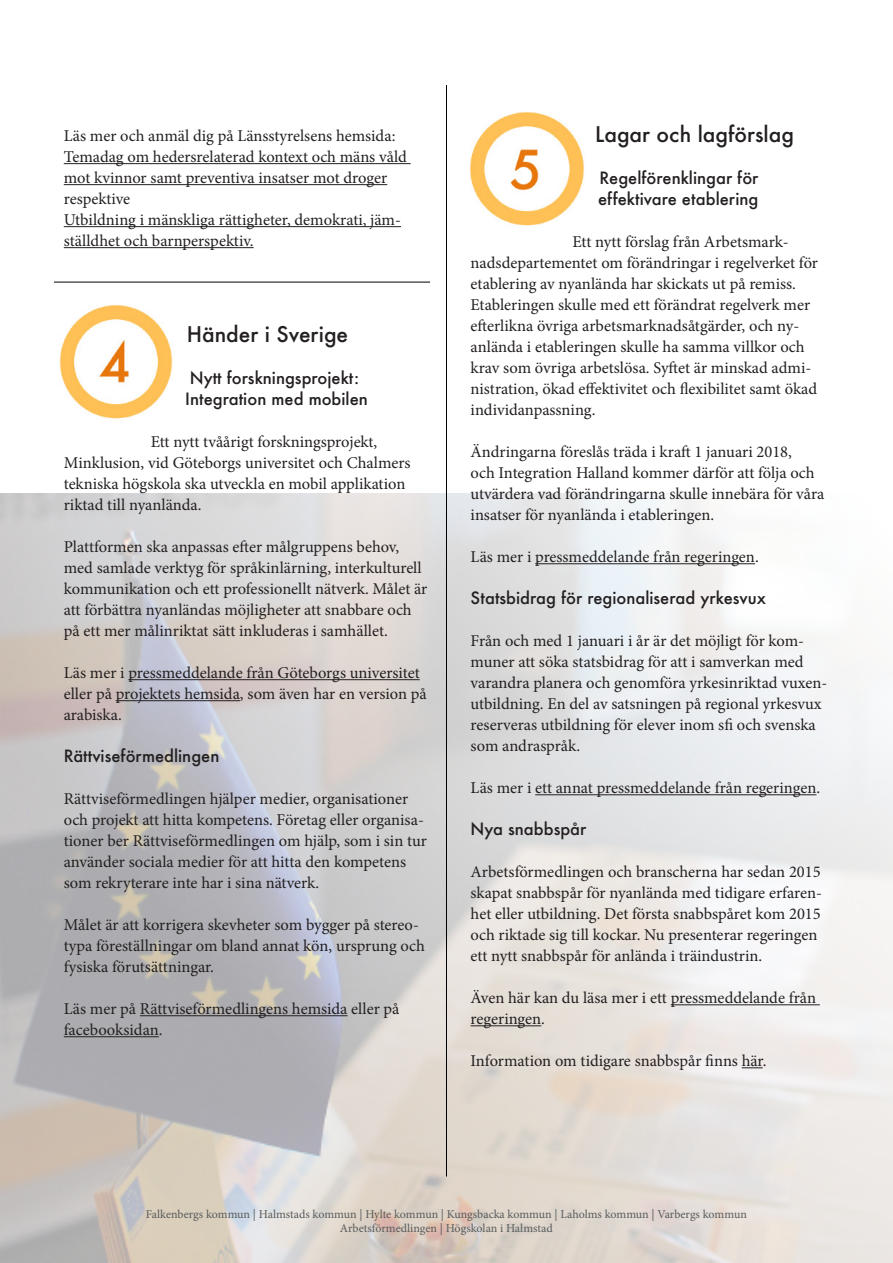
<style>
.page{position:relative;width:893px;height:1263px;background:#fff}
.page>*{position:absolute;margin:0;border:0;box-sizing:border-box;transform-origin:0 0}
.t1{font:500 21px "Futura";color:#231f20}
.t2{font:16.5px/21px "Minion Pro";color:#231f20}
.t3{font:500 16.5px "Futura";color:#231f20}
.t4{font:12px "Minion Pro";color:#585b5c}
</style>
<div class="page">
<img style="left:0;top:493px;width:893px;height:770px">
<hr style="left:64px;top:163px;width:347px;height:1px;background:#231f20">
<hr style="left:64px;top:184px;width:323px;height:1px;background:#231f20">
<hr style="left:64px;top:226px;width:337px;height:1px;background:#231f20">
<hr style="left:64px;top:247px;width:190px;height:1px;background:#231f20">
<hr style="left:128px;top:679px;width:292px;height:1px;background:#231f20">
<hr style="left:116px;top:700px;width:124px;height:1px;background:#231f20">
<hr style="left:140px;top:1015px;width:208px;height:1px;background:#231f20">
<hr style="left:64px;top:1036px;width:95px;height:1px;background:#231f20">
<hr style="left:446px;top:85px;width:1px;height:1091px;background:#000">
<hr style="left:535px;top:563px;width:220px;height:1px;background:#231f20">
<hr style="left:535px;top:794px;width:281px;height:1px;background:#231f20">
<hr style="left:671px;top:1004px;width:149px;height:1px;background:#231f20">
<hr style="left:471px;top:1025px;width:70px;height:1px;background:#231f20">
<svg style="left:742px;top:1067px;width:21px;height:1px"></svg>
<img style="left:465px;top:106px;width:123px;height:124px;border-radius:62px">
<img style="left:54px;top:299px;width:123px;height:123px;border-radius:62px">
<hr style="left:54px;top:282px;width:376px;height:1px;background:#000">
<p class="t2" style="left:64px;top:125px;width:333px">Läs mer och anmäl dig på Länsstyrelsens hemsida:</p>
<p class="t2" style="left:64px;top:146px;width:345px">Temadag om hedersrelaterad kontext och mäns våld mot kvinnor samt preventiva insatser mot droger</p>
<p class="t2" style="left:64px;top:188px;width:68px">respektive</p>
<p class="t2" style="left:64px;top:209px;width:339px">Utbildning i mänskliga rättigheter, demokrati, jäm&shy;ställdhet och barnperspektiv.</p>
<p class="t1" style="left:187px;top:320px;width:163px">Händer i Sverige</p>
<p class="t3" style="left:190px;top:367px;width:171px">Nytt forskningsprojekt:</p>
<p class="t3" style="left:185px;top:388px;width:184px">Integration med mobilen</p>
<p class="t2" style="left:64px;top:431px;width:348px;text-indent:87px">Ett nytt tvåårigt forskningsprojekt, Minklusion, vid Göteborgs universitet och Chalmers tekniska högskola ska utveckla en mobil applikation riktad till nyanlända.</p>
<p class="t2" style="left:64px;top:536px;width:365px">Plattformen ska anpassas efter målgruppens behov, med samlade verktyg för språkinlärning, interkulturell kommunikation och ett professionellt nätverk. Målet är att förbättra nyanländas möjligheter att snabbare och på ett mer målinriktat sätt inkluderas i samhället.</p>
<p class="t2" style="left:64px;top:662px;width:365px">Läs mer i pressmeddelande från Göteborgs universitet eller på projektets hemsida, som även har en version på arabiska.</p>
<p class="t3" style="left:64px;top:745px;width:157px">Rättviseförmedlingen</p>
<p class="t2" style="left:64px;top:788px;width:365px">Rättviseförmedlingen hjälper medier, organisationer och projekt att hitta kompetens. Företag eller organisa&shy;tioner ber Rättviseförmedlingen om hjälp, som i sin tur använder sociala medier för att hitta den kompetens som rekryterare inte har i sina nätverk.</p>
<p class="t2" style="left:64px;top:914px;width:363px">Målet är att korrigera skevheter som bygger på stereo&shy;typa föreställningar om bland annat kön, ursprung och fysiska förutsättningar.</p>
<p class="t2" style="left:64px;top:998px;width:337px">Läs mer på Rättviseförmedlingens hemsida eller på facebooksidan.</p>
<p class="t1" style="left:595px;top:120px;width:200px">Lagar och lagförslag</p>
<p class="t3" style="left:600px;top:167px;width:160px">Regelförenklingar för</p>
<p class="t3" style="left:598px;top:188px;width:162px">effektivare etablering</p>
<p class="t2" style="left:471px;top:231px;width:349px;text-indent:102px">Ett nytt förslag från Arbetsmark&shy;nadsdepartementet om förändringar i regelverket för etablering av nyanlända har skickats ut på remiss.<br>Etableringen skulle med ett förändrat regelverk mer efterlikna övriga arbetsmarknadsåtgärder, och ny&shy;anlända i etableringen skulle ha samma villkor och krav som övriga arbetslösa. Syftet är minskad admi&shy;nistration, ökad effektivitet och flexibilitet samt ökad individanpassning.</p>
<p class="t2" style="left:471px;top:441px;width:355px">Ändringarna föreslås träda i kraft 1 januari 2018,<br>och Integration Halland kommer därför att följa och utvärdera vad förändringarna skulle innebära för våra insatser för nyanlända i etableringen.</p>
<p class="t2" style="left:471px;top:546px;width:290px">Läs mer i pressmeddelande från regeringen.</p>
<p class="t3" style="left:471px;top:587px;width:297px">Statsbidrag för regionaliserad yrkesvux</p>
<p class="t2" style="left:471px;top:630px;width:358px">Från och med 1 januari i år är det möjligt för kom&shy;muner att söka statsbidrag för att i samverkan med varandra planera och genomföra yrkesinriktad vuxen&shy;utbildning. En del av satsningen på regional yrkesvux reserveras utbildning för elever inom sfi och svenska som andraspråk.</p>
<p class="t2" style="left:471px;top:777px;width:351px">Läs mer i ett annat pressmeddelande från regeringen.</p>
<p class="t3" style="left:471px;top:818px;width:117px">Nya snabbspår</p>
<p class="t2" style="left:471px;top:861px;width:353px">Arbetsförmedlingen och branscherna har sedan 2015 skapat snabbspår för nyanlända med tidigare erfaren&shy;het eller utbildning. Det första snabbspåret kom 2015 och riktade sig till kockar. Nu presenterar regeringen ett nytt snabbspår för anlända i träindustrin.</p>
<p class="t2" style="left:471px;top:987px;width:347px">Även här kan du läsa mer i ett pressmeddelande från regeringen.</p>
<p class="t2" style="left:471px;top:1050px;width:297px">Information om tidigare snabbspår finns här.</p>
<p class="t4" style="left:146px;top:1206px;width:603px">Falkenbergs kommun | Halmstads kommun | Hylte kommun | Kungsbacka kommun | Laholms kommun | Varbergs kommun</p>
<p class="t4" style="left:340px;top:1220px;width:214px">Arbetsförmedlingen | Högskolan i Halmstad</p>
</div>
